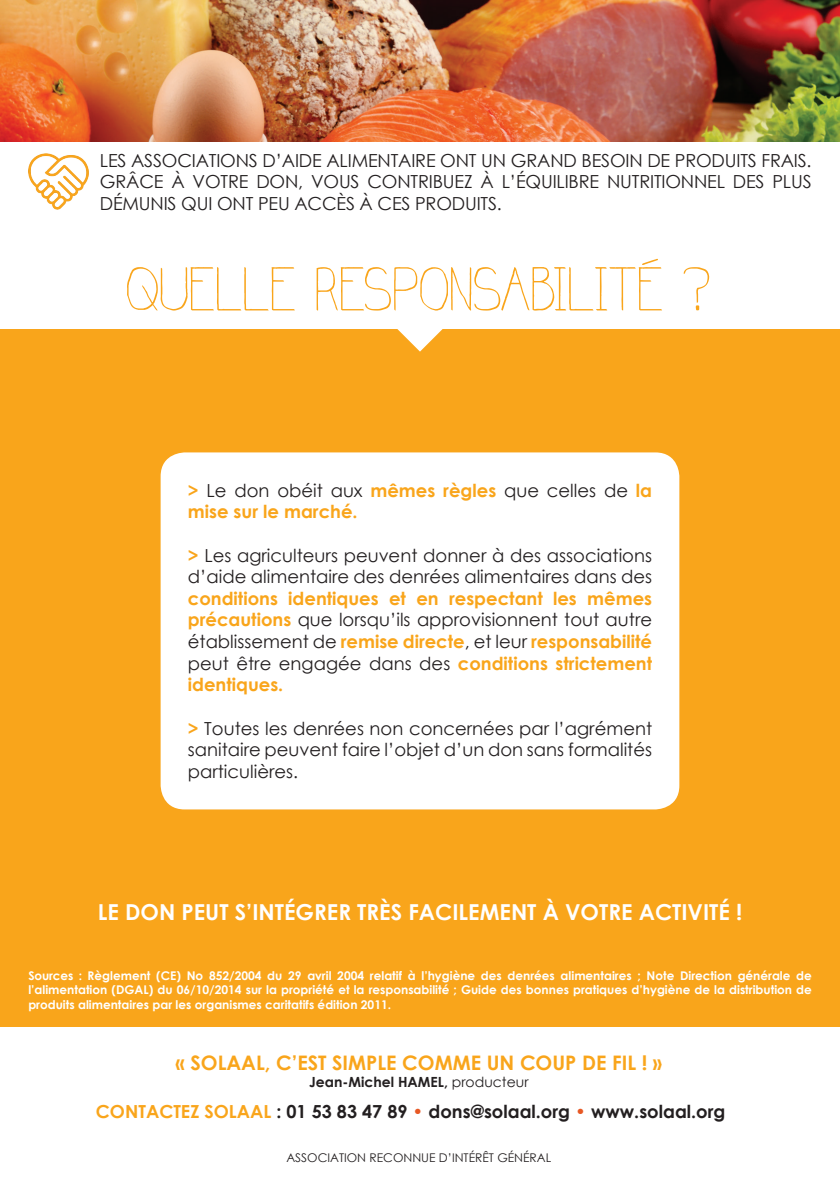
<style>
.page{position:relative;width:840px;height:1191px;background:#fff}
.page>*{position:absolute;margin:0;border:0;box-sizing:border-box;transform-origin:0 0}
.t1{font:62px "Frenchy";color:#f9a51b}
.t2{font:700 22px "Century Gothic";color:#fff}
.t3{font:700 20px "Century Gothic";color:#f9a51b}
.t4{font:18px/21.6px "Century Gothic";letter-spacing:-.01em;color:#231f20;text-align:justify}
.t5{font:700 18px/21.6px "Century Gothic";color:#f9a51b}
.t6{font:700 18px "Century Gothic";color:#231f20}
.t7{font:700 14px "Century Gothic";color:#231f20}
.t8{font:14px "Century Gothic";color:#231f20}
.t9{font:700 12px/14.4px "Century Gothic";letter-spacing:-.01em;color:#fff}
.t10{font:12px "Century Gothic";color:#231f20}
.s1{font-weight:400;color:#231f20}
.s2{font-weight:700;color:#f9a51b}
.s3{font-weight:700}
.s4{color:#f9a51b}
.s5{color:#e75824}
</style>
<div class="page">
<img style="left:0;top:0;width:839px;height:142px">
<img style="left:28px;top:153px;width:60px;height:57px">
<div style="left:0;top:329px;width:839px;height:697px;background:#f9a51b"></div>
<svg style="left:397px;top:329px;width:46px;height:22px"></svg>
<div style="left:160px;top:452px;width:519px;height:357px;background:#fff;border-radius:24px"></div>
<h3 class="t4" style="left:100px;top:149px;width:713px">Les associations d’aide alimentaire ont un grand besoin de produits frais.<br>Grâce à votre don, vous contribuez à l’équilibre nutritionnel des plus démunis qui ont peu accès à ces produits.</h3>
<h1 class="t1" style="left:127px;top:257px;width:587px">QUELLE RESPONSABILITÉ ?</h1>
<h3 class="t5" style="left:188px;top:478px;width:465px">&gt; <span class="s1">Le don obéit aux</span> mêmes règles <span class="s1">que celles de</span> la mise sur le marché.</h3>
<h3 class="t4" style="left:188px;top:544px;width:465px"><span class="s2">&gt;</span> Les agriculteurs peuvent donner à des associations d’aide alimentaire des denrées alimentaires dans des</h3>
<h3 class="t5" style="left:188px;top:586px;width:465px;text-align:justify">conditions identiques et en respectant les mêmes précautions <span class="s1">que lorsqu’ils approvisionnent tout autre établissement de</span> remise directe<span class="s1">, et leur</span> responsabilité <span class="s1">peut être engagée dans des</span> conditions strictement identiques.</h3>
<h3 class="t4" style="left:188px;top:717px;width:465px"><span class="s2">&gt;</span> Toutes les denrées non concernées par l’agrément sanitaire peuvent faire l’objet d’un don sans formalités particulières.</h3>
<h2 class="t2" style="left:98px;top:895px;width:645px">le don peut s’intég rer très facilement à votre activité !</h2>
<p class="t9" style="left:28px;top:964px;width:706px">Sources : Guide des bonnes pratiques d’hygiène de la distribution de produits alimentaires par les organismes caritatifs 2011 http://agriculture.gouv.fr/sites/minagri/files/documents/pdf/gph_20115943_0001_p000_cle0e8e3f.pdf</p>
<p class="t9" style="left:28px;top:967px;width:784px;text-align:justify">Sources : Règlement (CE) No 852/2004 du 29 avril 2004 relatif à l’hygiène des denrées alimentaires ; Note Direction générale de l’alimentation (DGAL) du 06/10/2014 sur la propriété et la responsabilité ; Guide des bonnes pratiques d’hygiène de la distribution de produits alimentaires par les organismes caritatifs édition 2011.</p>
<h3 class="t3" style="left:175px;top:1048px;width:29px">« SOLAAL</h3>
<h3 class="t3" style="left:265px;top:1048px;width:398px">, c’est simple comme un coup de fil ! »</h3>
<p class="t7" style="left:309px;top:1071px;width:109px">Jean-Michel HAMEL</p>
<p class="t8" style="left:444px;top:1072px;width:86px"><span class="s3">,</span> producteur</p>
<h3 class="t5" style="left:96px;top:1100px;width:13px">CONTACT</h3>
<h3 class="t6" style="left:181px;top:1098px;width:545px"><span class="s4">ez solaal</span> : 01 53 83 47 89 <span class="s5">•</span> dons@solaal.org <span class="s5">•</span> www.solaal.org</h3>
<p class="t10" style="left:286px;top:1149px;width:266px">association reconnue d’intérêt général</p>
</div>
